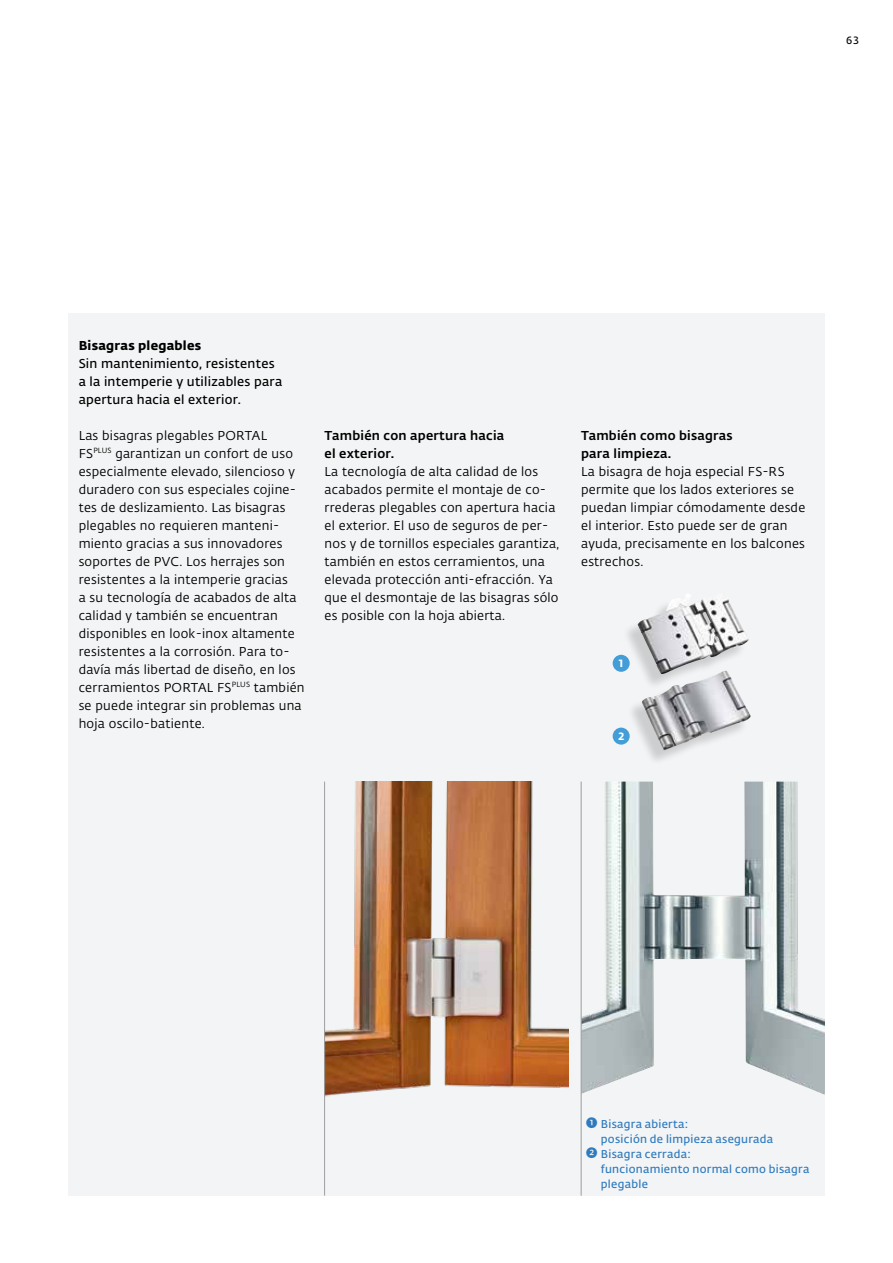
<style>
.page{position:relative;width:893px;height:1263px;background:#fff}
.page>*{position:absolute;margin:0;border:0;box-sizing:border-box;transform-origin:0 0}
.t1{font:12.75px/18px "Fedra Sans Alt Pro";letter-spacing:.02em;color:#000}
.t2{font:600 12.75px/18px "Fedra Sans Alt Pro";letter-spacing:.02em;color:#000}
.t3{font:500 12.75px/18px "Fedra Sans Alt Pro";letter-spacing:.02em;color:#000}
.t4{font:700 12.75px "Fedra Sans Alt Pro";letter-spacing:.02em;color:#000}
.t5{font:600 11.25px "Fedra Sans Alt Pro";letter-spacing:.025em;color:#2e7abf}
.t6{font:700 10.5px "Fedra Sans Alt Pro";color:#fff}
.t7{font:600 10.5px "Fedra Sans Alt Pro";color:#000}
.s1{font-size:15px}
</style>
<div class="page">
<div style="left:68px;top:314px;width:757px;height:882px;background:#f2f4f5"></div>
<img style="left:325px;top:782px;width:243px;height:315px">
<img style="left:582px;top:782px;width:243px;height:313px">
<div style="left:622px;top:595px;width:124px;height:95px;background:#000;opacity:.16"></div>
<img style="left:638px;top:594px;width:111px;height:79px">
<div style="left:626px;top:673px;width:122px;height:93px;background:#000;opacity:.16"></div>
<img style="left:642px;top:671px;width:104px;height:79px">
<hr style="left:581px;top:782px;width:1px;height:414px;background:#9c9d9d">
<hr style="left:324px;top:782px;width:1px;height:414px;background:#9c9d9d">
<div style="left:613px;top:655px;width:17px;height:17px;background:#439dd7;border-radius:50%"></div>
<div style="left:613px;top:728px;width:17px;height:17px;background:#439dd7;border-radius:50%"></div>
<p class="t7" style="left:846px;top:32px;width:14px">63</p>
<p class="t4" style="left:79px;top:335px;width:124px">Bisagras plegables</p>
<p class="t2" style="left:79px;top:354px;width:205px">Sin mantenimiento, resistentes a la intemperie y utilizables para apertura hacia el exterior.</p>
<p class="t1" style="left:79px;top:426px;width:227px">Las bisagras plegables PORTAL<br>FS<sup>PLUS</sup> garantizan un confort de uso especialmente elevado, silencioso y duradero con sus especiales cojine&shy;tes de deslizamiento. Las bisagras plegables no requieren manteni&shy;miento gracias a sus innovadores soportes de PVC. Los herrajes son resistentes a la intemperie gracias<br>a su tecnología de acabados de alta calidad y también se encuentran disponibles en look-inox altamente resistentes a la corrosión. Para to&shy;davía más libertad de diseño, en los cerramientos PORTAL FS<sup>PLUS</sup> también se puede integrar sin problemas una hoja oscilo-batiente.</p>
<p class="t3" style="left:581px;top:425px;width:153px">También como bisagras para limpieza.</p>
<p class="t3" style="left:325px;top:425px;width:181px">También con apertura hacia el exterior.</p>
<p class="t1" style="left:325px;top:462px;width:236px">La tecnología de alta calidad de los acabados permite el montaje de co&shy;rrederas plegables con apertura hacia el exterior. El uso de seguros de per&shy;nos y de tornillos especiales garantiza, también en estos cerramientos, una elevada protección anti-efracción. Ya que el desmontaje de las bisagras sólo es posible con la hoja abierta.</p>
<p class="t1" style="left:581px;top:462px;width:226px">La bisagra de hoja especial FS-RS permite que los lados exteriores se puedan limpiar cómodamente desde el interior. Esto puede ser de gran ayuda, precisamente en los balcones estrechos.</p>
<p class="t6" style="left:619px;top:655px;width:5px">1</p>
<p class="t6" style="left:618px;top:728px;width:8px">2</p>
<p class="t5" style="left:585px;top:1115px;width:104px"><span class="s1">➊</span> Bisagra abierta:</p>
<p class="t5" style="left:601px;top:1130px;width:174px">posición de limpieza asegurada</p>
<p class="t5" style="left:585px;top:1145px;width:107px"><span class="s1">➋</span> Bisagra cerrada:</p>
<p class="t5" style="left:601px;top:1160px;width:210px">funcionamiento normal como bisagra</p>
<p class="t5" style="left:601px;top:1175px;width:49px">plegable</p>
</div>
